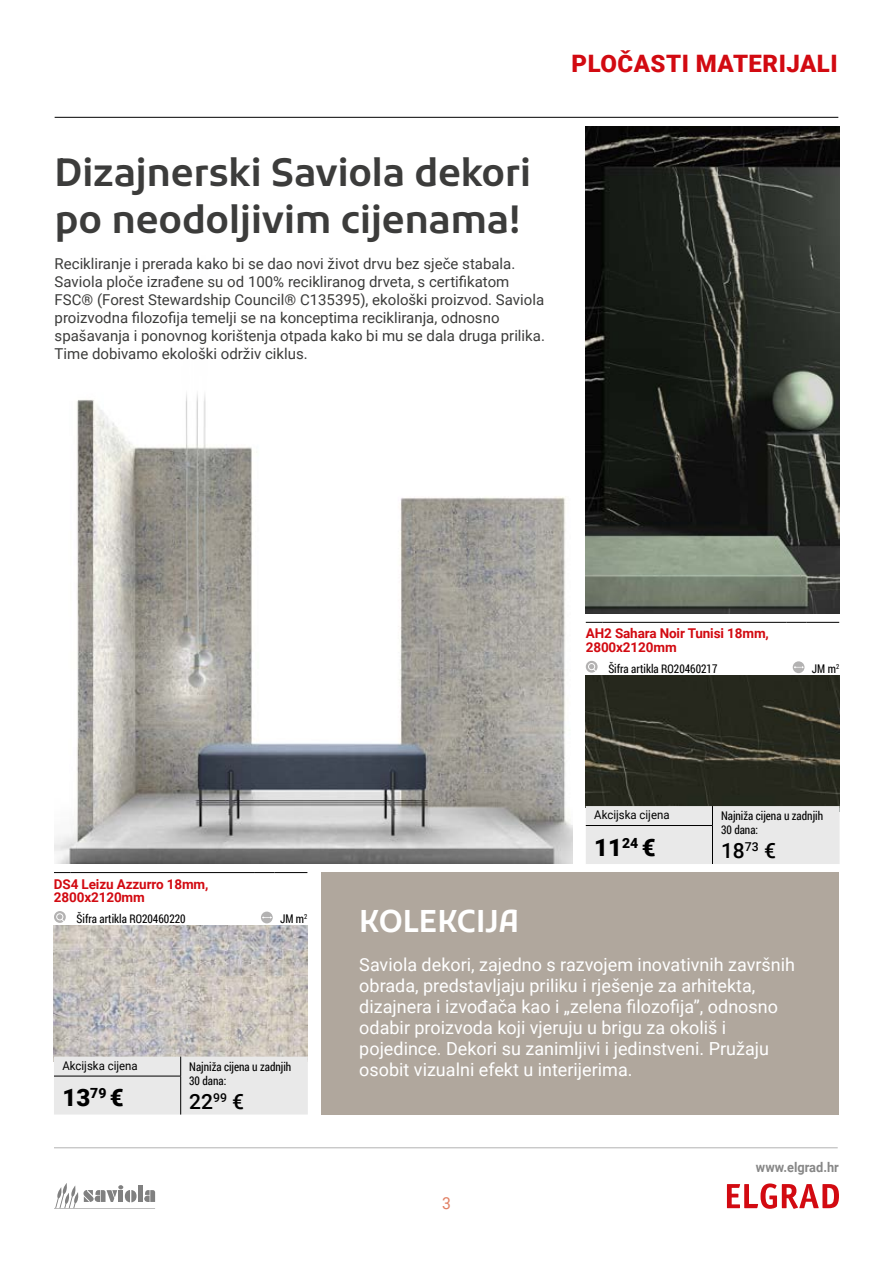
<style>
.page{position:relative;width:893px;height:1263px;background:#fff}
.page>*{position:absolute;margin:0;border:0;box-sizing:border-box;transform-origin:0 0}
.t1{font:600 37.5px/46.5px "Kufam";letter-spacing:-.015em;color:#3c3c3b}
.t2{font:600 30px "Kufam";letter-spacing:-.01em;color:#fff}
.t3{font:900 24px "Roboto";letter-spacing:.02em;color:#d20a11}
.t4{font:900 24px "Roboto";color:#000}
.t5{font:500 21px "Roboto";color:#000}
.t6{font:18px/21px "Roboto";color:#fff}
.t7{font:16.5px "Roboto";color:#e17f63;scale:.95 1}
.t8{font:15px/18px "Roboto";color:#3c3c3b}
.t9{font:900 13.95px "Roboto";color:#000}
.t10{font:700 13.5px/13.5px "Roboto";letter-spacing:-.01em;color:#d20a11}
.t11{font:700 13.5px "Roboto";color:#878787;scale:.95 1}
.t12{font:12px/13.5px "Roboto Condensed";color:#000;scale:.93 1}
.t13{font:12px "Roboto";color:#000;scale:.95 1}
.s1{font-size:24px}
</style>
<div class="page">
<hr style="left:54px;top:1147px;width:784px;height:1px;background:#b3b2b2">
<svg style="left:727px;top:1183px;width:112px;height:26px"></svg>
<hr style="left:55px;top:117px;width:783px;height:1px;background:#000">
<img style="left:54px;top:393px;width:519px;height:470px">
<svg style="left:55px;top:1183px;width:100px;height:25px"></svg>
<svg style="left:54px;top:872px;width:17px;height:1px"></svg>
<hr style="left:71px;top:872px;width:184px;height:1px;background:#000">
<svg style="left:255px;top:872px;width:19px;height:1px"></svg>
<hr style="left:274px;top:872px;width:33px;height:1px;background:#000">
<svg style="left:54px;top:911px;width:12px;height:12px"></svg>
<div style="left:56px;top:913px;width:7px;height:7px;border:1px solid #fff;border-radius:50%"></div>
<svg style="left:60px;top:918px;width:6px;height:5px"></svg>
<div style="left:261px;top:911px;width:12px;height:12px;background:#b3b2b2;border-radius:50%"></div>
<svg style="left:262px;top:916px;width:10px;height:3px"></svg>
<img style="left:54px;top:926px;width:253px;height:131px">
<div style="left:54px;top:1057px;width:254px;height:57px;background:#e9e9e9"></div>
<hr style="left:180px;top:1076px;width:1px;height:38px;background:#000">
<hr style="left:54px;top:1076px;width:127px;height:1px;background:#000">
<img style="left:586px;top:126px;width:254px;height:488px">
<svg style="left:586px;top:622px;width:16px;height:1px"></svg>
<hr style="left:602px;top:622px;width:185px;height:1px;background:#000">
<svg style="left:787px;top:622px;width:19px;height:1px"></svg>
<hr style="left:806px;top:622px;width:33px;height:1px;background:#000">
<svg style="left:586px;top:661px;width:12px;height:12px"></svg>
<div style="left:588px;top:663px;width:7px;height:7px;border:1px solid #fff;border-radius:50%"></div>
<svg style="left:592px;top:668px;width:6px;height:5px"></svg>
<div style="left:793px;top:661px;width:11px;height:12px;background:#b3b2b2;border-radius:50%"></div>
<svg style="left:794px;top:666px;width:9px;height:3px"></svg>
<img style="left:586px;top:675px;width:253px;height:131px">
<div style="left:586px;top:806px;width:254px;height:58px;background:#e9e9e9"></div>
<hr style="left:712px;top:826px;width:1px;height:38px;background:#000">
<hr style="left:586px;top:825px;width:127px;height:1px;background:#000">
<div style="left:321px;top:872px;width:518px;height:243px;background:#b0a79d"></div>
<h3 class="t3" style="left:572px;top:47px;width:268px">PLOČASTI MATERIJALI</h3>
<h1 class="t1" style="left:55px;top:150px;width:478px">Dizajnerski Saviola dekori po neodoljivim cijenama!</h1>
<p class="t8" style="left:55px;top:254px;width:492px">Recikliranje i prerada kako bi se dao novi život drvu bez sječe stabala.<br>Saviola ploče izrađene su od 100% recikliranog drveta, s certifikatom FSC®️ (Forest Stewardship Council®️ C135395), ekološki proizvod. Saviola proizvodna filozofija temelji se na konceptima recikliranja, odnosno spašavanja i ponovnog korištenja otpada kako bi mu se dala druga prilika.<br>Time dobivamo ekološki održiv ciklus.</p>
<p class="t10" style="left:586px;top:626px;width:185px">AH2 Sahara Noir Tunisi 18mm,<br>2800x2120mm</p>
<p class="t12" style="left:608px;top:662px;width:119px">Šifra artikla RO20460217</p>
<p class="t12" style="left:812px;top:662px;width:31px">JM m<sup>2</sup></p>
<p class="t13" style="left:594px;top:807px;width:81px">Akcijska cijena</p>
<p class="t12" style="left:721px;top:809px;width:111px">Najniža cijena u zadnjih<br>30 dana:</p>
<h3 class="t5" style="left:721px;top:836px;width:56px">18<sup>73</sup> €</h3>
<h3 class="t4" style="left:594px;top:830px;width:29px">11</h3>
<p class="t9" style="left:622px;top:833px;width:35px">24 <span class="s1">€</span></p>
<p class="t10" style="left:54px;top:877px;width:156px">DS4 Leizu Azzurro 18mm,<br>2800x2120mm</p>
<p class="t12" style="left:77px;top:912px;width:119px">Šifra artikla RO20460220</p>
<p class="t12" style="left:280px;top:912px;width:31px">JM m<sup>2</sup></p>
<p class="t13" style="left:62px;top:1057px;width:81px">Akcijska cijena</p>
<p class="t12" style="left:189px;top:1059px;width:111px">Najniža cijena u zadnjih<br>30 dana:</p>
<h3 class="t5" style="left:189px;top:1086px;width:56px">22<sup>99</sup> €</h3>
<h3 class="t4" style="left:62px;top:1081px;width:29px">13</h3>
<p class="t9" style="left:90px;top:1083px;width:35px">79 <span class="s1">€</span></p>
<h2 class="t2" style="left:359px;top:904px;width:161px">KOLEKCIJA</h2>
<p class="t6" style="left:359px;top:953px;width:437px">Saviola dekori, zajedno s razvojem inovativnih završnih obrada, predstavljaju priliku i rješenje za arhitekta, dizajnera i izvođača kao i „zelena filozofija”, odnosno odabir proizvoda koji vjeruju u brigu za okoliš i pojedince. Dekori su zanimljivi i jedinstveni. Pružaju osobit vizualni efekt u interijerima.</p>
<p class="t7" style="left:442px;top:1191px;width:11px">3</p>
<p class="t11" style="left:756px;top:1157px;width:89px">www.elgrad.hr</p>
</div>
